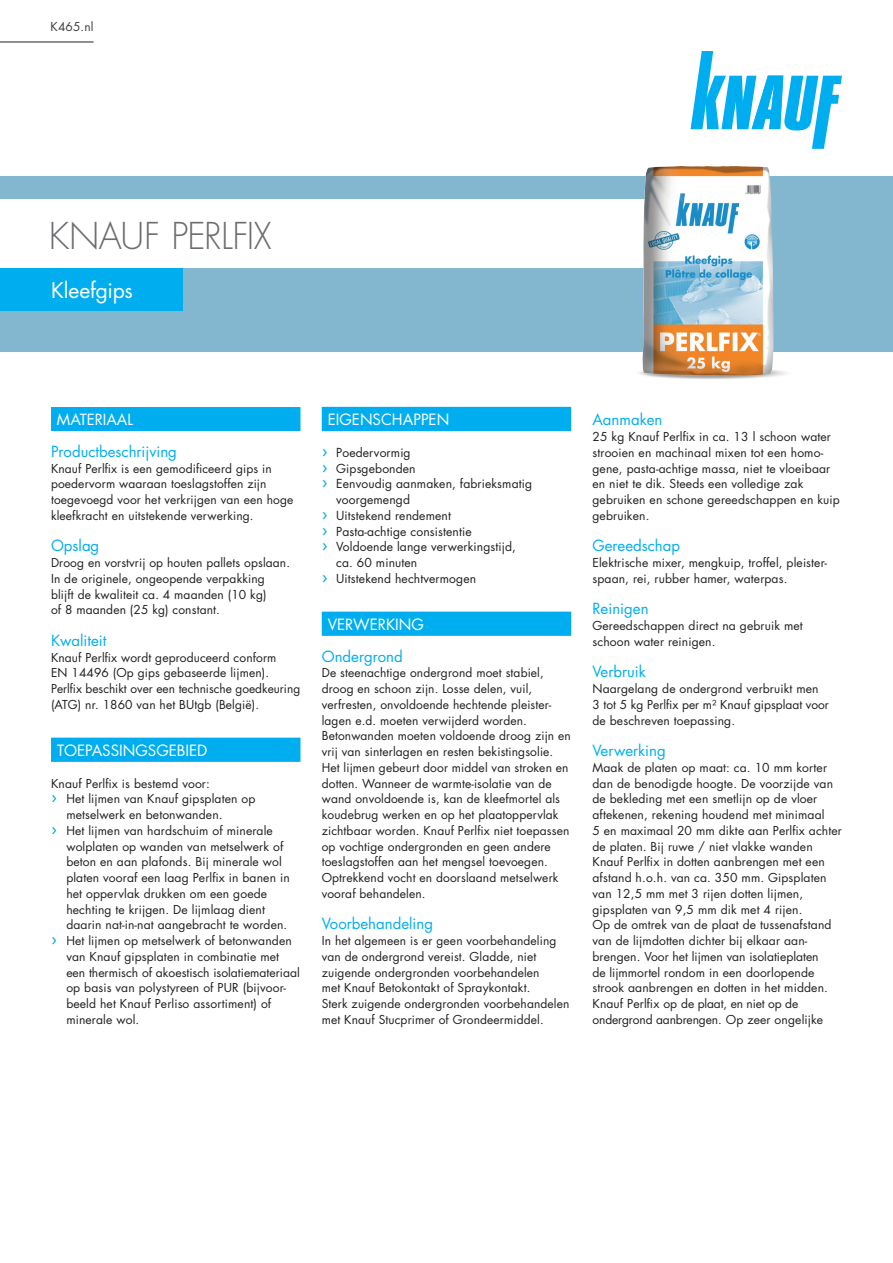
<style>
.page{position:relative;width:893px;height:1263px;background:#fff}
.page>*{position:absolute;margin:0;border:0;box-sizing:border-box;transform-origin:0 0}
.t1{font:300 36px "Futura Std";letter-spacing:-.02em;color:#6c6d70}
.t2{font:21px "Futura Std";letter-spacing:-.005em;color:#fff}
.t3{font:15.15px "Futura Std";color:#fff}
.t4{font:15px "Futura Std";color:#00aeef}
.t5{font:15px "Futura Std";color:#fff}
.t6{font:12.15px "Futura Std";letter-spacing:.01em;color:#231f20}
.t7{font:12px/15.8px "Futura Std";letter-spacing:.01em;color:#231f20}
.t8{font:12px "Futura Std";letter-spacing:.01em;color:#3e3e3f}
.s1{font-size:18px;color:#00aeef}
</style>
<div class="page">
<div style="left:0;top:176px;width:893px;height:176px;background:#82b7cf"></div>
<svg style="left:691px;top:51px;width:151px;height:98px"></svg>
<div style="left:51px;top:407px;width:249px;height:24px;background:#00aeef"></div>
<div style="left:51px;top:738px;width:249px;height:24px;background:#00aeef"></div>
<div style="left:322px;top:407px;width:249px;height:24px;background:#00aeef"></div>
<div style="left:322px;top:612px;width:249px;height:24px;background:#00aeef"></div>
<div style="left:0;top:268px;width:183px;height:43px;background:#00aeef"></div>
<div style="left:0;top:200px;width:700px;height:68px;background:#fff"></div>
<hr style="left:0;top:42px;width:94px;height:1px;background:#231f20">
<img style="left:639px;top:365px;width:148px;height:14px">
<img style="left:642px;top:166px;width:126px;height:209px">
<p class="t8" style="left:51px;top:19px;width:44px">K465.nl</p>
<h1 class="t1" style="left:49px;top:214px;width:224px">KNAUF PERLFIX</h1>
<h2 class="t2" style="left:51px;top:277px;width:83px">Kleefgips</h2>
<p class="t5" style="left:57px;top:410px;width:78px">MATERIAAL</p>
<p class="t4" style="left:51px;top:442px;width:127px">Productbeschrijving</p>
<p class="t7" style="left:51px;top:460px;width:244px">Knauf Perlfix is een gemodificeerd gips in poedervorm waaraan toeslagstoffen zijn toegevoegd voor het verkrijgen van een hoge kleefkracht en uitstekende verwerking.</p>
<p class="t4" style="left:51px;top:536px;width:50px">Opslag</p>
<p class="t7" style="left:51px;top:555px;width:241px">Droog en vorstvrij op houten pallets opslaan.<br>In de originele, ongeopende verpakking blijft de kwaliteit ca. 4 maanden (10 kg)<br>of 8 maanden (25 kg) constant.</p>
<p class="t4" style="left:51px;top:631px;width:57px">Kwaliteit</p>
<p class="t7" style="left:51px;top:649px;width:251px">Knauf Perlfix wordt geproduceerd conform<br>EN 14496 (Op gips gebaseerde lijmen).<br>Perlfix beschikt over een technische goedkeuring (ATG) nr. 1860 van het BUtgb (België).</p>
<p class="t3" style="left:57px;top:741px;width:152px">TOEPASSINGSGEBIED</p>
<p class="t7" style="left:51px;top:775px;width:160px">Knauf Perlfix is bestemd voor:</p>
<p class="t7" style="left:51px;top:791px;width:206px"><span class="s1">›</span> Het lijmen van Knauf gipsplaten op</p>
<p class="t7" style="left:66px;top:807px;width:158px">metselwerk en betonwanden.</p>
<p class="t7" style="left:51px;top:823px;width:223px"><span class="s1">›</span> Het lijmen van hardschuim of minerale</p>
<p class="t7" style="left:66px;top:838px;width:219px">wolplaten op wanden van metselwerk of</p>
<p class="t7" style="left:66px;top:854px;width:217px">beton en aan plafonds. Bij minerale wol</p>
<p class="t7" style="left:66px;top:870px;width:225px">platen vooraf een laag Perlfix in banen in</p>
<p class="t7" style="left:66px;top:886px;width:202px">het oppervlak drukken om een goede</p>
<p class="t7" style="left:66px;top:901px;width:200px">hechting te krijgen. De lijmlaag dient</p>
<p class="t7" style="left:66px;top:917px;width:223px">daarin nat-in-nat aangebracht te worden.</p>
<p class="t7" style="left:51px;top:933px;width:242px"><span class="s1">›</span> Het lijmen op metselwerk of betonwanden</p>
<p class="t7" style="left:66px;top:949px;width:214px">van Knauf gipsplaten in combinatie met</p>
<p class="t7" style="left:66px;top:964px;width:235px">een thermisch of akoestisch isolatiemateriaal</p>
<p class="t7" style="left:66px;top:980px;width:221px">op basis van polystyreen of PUR (bijvoor-</p>
<p class="t7" style="left:66px;top:996px;width:206px">beeld het Knauf Perliso assortiment) of</p>
<p class="t7" style="left:66px;top:1012px;width:74px">minerale wol.</p>
<p class="t3" style="left:328px;top:410px;width:123px">EIGENSCHAPPEN</p>
<p class="t6" style="left:322px;top:445px;width:90px"><span class="s1">›</span> Poedervormig</p>
<p class="t6" style="left:322px;top:460px;width:95px"><span class="s1">›</span> Gipsgebonden</p>
<p class="t6" style="left:322px;top:476px;width:212px"><span class="s1">›</span> Eenvoudig aanmaken, fabrieksmatig</p>
<p class="t6" style="left:336px;top:492px;width:75px">voorgemengd</p>
<p class="t6" style="left:322px;top:508px;width:131px"><span class="s1">›</span> Uitstekend rendement</p>
<p class="t6" style="left:322px;top:523px;width:151px"><span class="s1">›</span> Pasta-achtige consistentie</p>
<p class="t6" style="left:322px;top:539px;width:196px"><span class="s1">›</span> Voldoende lange verwerkingstijd,</p>
<p class="t6" style="left:336px;top:555px;width:83px">ca. 60 minuten</p>
<p class="t6" style="left:322px;top:571px;width:156px"><span class="s1">›</span> Uitstekend hechtvermogen</p>
<p class="t3" style="left:328px;top:615px;width:98px">VERWERKING</p>
<p class="t4" style="left:322px;top:646px;width:83px">Ondergrond</p>
<p class="t7" style="left:322px;top:665px;width:251px">De steenachtige ondergrond moet stabiel, droog en schoon zijn. Losse delen, vuil, verfresten, onvoldoende hechtende pleister&shy;lagen e.d. moeten verwijderd worden.<br>Betonwanden moeten voldoende droog zijn en vrij van sinterlagen en resten bekistingsolie.<br>Het lijmen gebeurt door middel van stroken en dotten. Wanneer de warmte-isolatie van de wand onvoldoende is, kan de kleefmortel als koudebrug werken en op het plaatoppervlak zichtbaar worden. Knauf Perlfix niet toepassen op vochtige ondergronden en geen andere toeslagstoffen aan het mengsel toevoegen.<br>Optrekkend vocht en doorslaand metselwerk vooraf behandelen.</p>
<p class="t4" style="left:322px;top:914px;width:113px">Voorbehandeling</p>
<p class="t7" style="left:322px;top:933px;width:249px">In het algemeen is er geen voorbehandeling van de ondergrond vereist. Gladde, niet zuigende ondergronden voorbehandelen<br>met Knauf Betokontakt of Spraykontakt.<br>Sterk zuigende ondergronden voorbehandelen met Knauf Stucprimer of Grondeermiddel.</p>
<p class="t4" style="left:592px;top:410px;width:71px">Aanmaken</p>
<p class="t7" style="left:592px;top:429px;width:249px">25 kg Knauf Perlfix in ca. 13 l schoon water strooien en machinaal mixen tot een homo&shy;gene, pasta-achtige massa, niet te vloeibaar en niet te dik. Steeds een volledige zak gebruiken en schone gereedschappen en kuip gebruiken.</p>
<p class="t4" style="left:592px;top:536px;width:89px">Gereedschap</p>
<p class="t7" style="left:592px;top:555px;width:236px">Elektrische mixer, mengkuip, troffel, pleister&shy;spaan, rei, rubber hamer, waterpas.</p>
<p class="t4" style="left:592px;top:599px;width:58px">Reinigen</p>
<p class="t7" style="left:592px;top:618px;width:212px">Gereedschappen direct na gebruik met schoon water reinigen.</p>
<p class="t4" style="left:592px;top:662px;width:55px">Verbruik</p>
<p class="t7" style="left:592px;top:681px;width:238px">Naargelang de ondergrond verbruikt men<br>3 tot 5 kg Perlfix per m2 Knauf gipsplaat voor de beschreven toepassing.</p>
<p class="t4" style="left:592px;top:741px;width:75px">Verwerking</p>
<p class="t7" style="left:592px;top:760px;width:251px">Maak de platen op maat: ca. 10 mm korter dan de benodigde hoogte. De voorzijde van de bekleding met een smetlijn op de vloer aftekenen, rekening houdend met minimaal<br>5 en maximaal 20 mm dikte aan Perlfix achter de platen. Bij ruwe / niet vlakke wanden Knauf Perlfix in dotten aanbrengen met een afstand h.o.h. van ca. 350 mm. Gipsplaten van 12,5 mm met 3 rijen dotten lijmen, gipsplaten van 9,5 mm dik met 4 rijen.<br>Op de omtrek van de plaat de tussenafstand van de lijmdotten dichter bij elkaar aan&shy;brengen. Voor het lijmen van isolatieplaten<br>de lijmmortel rondom in een doorlopende strook aanbrengen en dotten in het midden.<br>Knauf Perlfix op de plaat, en niet op de ondergrond aanbrengen. Op zeer ongelijke</p>
</div>
